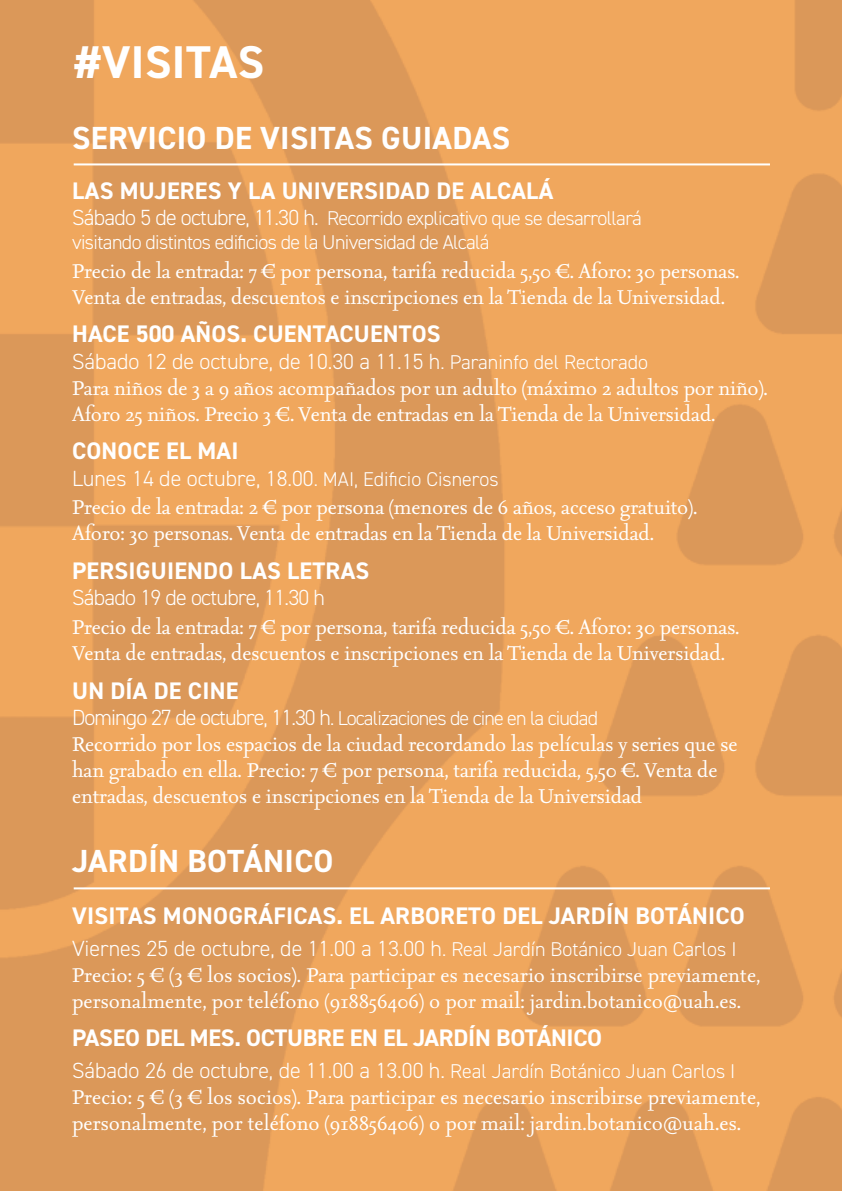
<style>
.page{position:relative;width:842px;height:1191px;background:#fff}
.page>*{position:absolute;margin:0;border:0;box-sizing:border-box;transform-origin:0 0}
.t1{font:700 46px "DIN2014";letter-spacing:.01em;color:#fff}
.t2{font:700 32px "DIN2014";letter-spacing:.01em;color:#fff}
.t3{font:24px/26px "Seria Pro";color:#fff}
.t4{font:700 24px "DIN2014";letter-spacing:.01em;color:#fff}
.t5{font:700 24px "DIN2014";letter-spacing:-.01em;color:#fff}
.t6{font:300 22px "DIN2014";color:#fff}
.t7{font:300 22px "DIN2014";letter-spacing:-.03em;color:#fff}
.t8{font:300 20px/24px "DIN2014";letter-spacing:-.03em;color:#fff}
.s1{font-size:22px}
.s2{font-size:20px}
</style>
<div class="page">
<img style="left:0;top:0;width:842px;height:1191px">
<hr style="left:74px;top:163px;width:696px;height:2px;background:#fff">
<hr style="left:74px;top:887px;width:696px;height:2px;background:#fff">
<h1 class="t1" style="left:74px;top:32px;width:192px">#VISITAS</h1>
<h2 class="t2" style="left:72px;top:117px;width:439px">SERVICIO DE VISITAS GUIADAS</h2>
<p class="t4" style="left:72px;top:174px;width:483px">LAS MUJERES Y LA UNIVERSIDAD DE ALCALÁ</p>
<p class="t8" style="left:72px;top:206px;width:571px"><span class="s1">Sábado 5 de octubre, 11.30 h.</span> Recorrido explicativo que se desarrollará visitando distintos edificios de la Universidad de Alcalá</p>
<p class="t3" style="left:72px;top:257px;width:669px">Precio de la entrada: 7 € por persona, tarifa reducida 5,50 €. Aforo: 30 personas.<br>Venta de entradas, descuentos e inscripciones en la Tienda de la Universidad.</p>
<p class="t4" style="left:72px;top:318px;width:370px">HACE 500 AÑOS. CUENTACUENTOS</p>
<p class="t6" style="left:72px;top:348px;width:577px">Sábado 12 de octubre, de 10.30 a 11.15 h<span class="s2">. Paraninfo del Rectorado</span></p>
<p class="t3" style="left:72px;top:374px;width:697px">Para niños de 3 a 9 años acompañados por un adulto (máximo 2 adultos por niño).<br>Aforo 25 niños. Precio 3 €. Venta de entradas en la Tienda de la Universidad.</p>
<p class="t4" style="left:72px;top:435px;width:168px">CONOCE EL MAI</p>
<p class="t6" style="left:72px;top:465px;width:428px">Lunes 14 de octubre, 18.00<span class="s2">. MAI, Edificio Cisneros</span></p>
<p class="t3" style="left:72px;top:494px;width:627px">Precio de la entrada: 2 € por persona (menores de 6 años, acceso gratuito).<br>Aforo: 30 personas. Venta de entradas en la Tienda de la Universidad.</p>
<p class="t4" style="left:72px;top:554px;width:299px">PERSIGUIENDO LAS LETRAS</p>
<p class="t7" style="left:72px;top:584px;width:255px">Sábado 19 de octubre, 11.30 h</p>
<p class="t3" style="left:72px;top:613px;width:669px">Precio de la entrada: 7 € por persona, tarifa reducida 5,50 €. Aforo: 30 personas.<br>Venta de entradas, descuentos e inscripciones en la Tienda de la Universidad.</p>
<p class="t4" style="left:72px;top:674px;width:168px">UN DÍA DE CINE</p>
<p class="t8" style="left:72px;top:706px;width:527px"><span class="s1">Domingo 27 de octubre, 11.30 h</span>. Localizaciones de cine en la ciudad</p>
<p class="t3" style="left:72px;top:730px;width:667px">Recorrido por los espacios de la ciudad recordando las películas y series que se han grabado en ella. Precio: 7 € por persona, tarifa reducida, 5,50 €. Venta de entradas, descuentos e inscripciones en la Tienda de la Universidad</p>
<h2 class="t2" style="left:72px;top:840px;width:263px">JARDÍN BOTÁNICO</h2>
<p class="t4" style="left:72px;top:899px;width:674px">VISITAS MONOGRÁFICAS. EL ARBORETO DEL JARDÍN BOTÁNICO</p>
<p class="t6" style="left:72px;top:934px;width:666px">Viernes 25 de octubre, de 11.00 a 13.00 h<span class="s2">. Real Jardín Botánico Juan Carlos I</span></p>
<p class="t3" style="left:72px;top:961px;width:690px">Precio: 5 € (3 € los socios). Para participar es necesario inscribirse previamente, personalmente, por teléfono (918856406) o por mail: jardin.botanico@uah.es.</p>
<p class="t5" style="left:72px;top:1022px;width:532px">PASEO DEL MES. OCTUBRE EN EL JARDÍN BOTÁNICO</p>
<p class="t6" style="left:72px;top:1057px;width:665px">Sábado 26 de octubre, de 11.00 a 13.00 h. <span class="s2">Real Jardín Botánico Juan Carlos I</span></p>
<p class="t3" style="left:72px;top:1083px;width:690px">Precio: 5 € (3 € los socios). Para participar es necesario inscribirse previamente, personalmente, por teléfono (918856406) o por mail: jardin.botanico@uah.es.</p>
</div>
